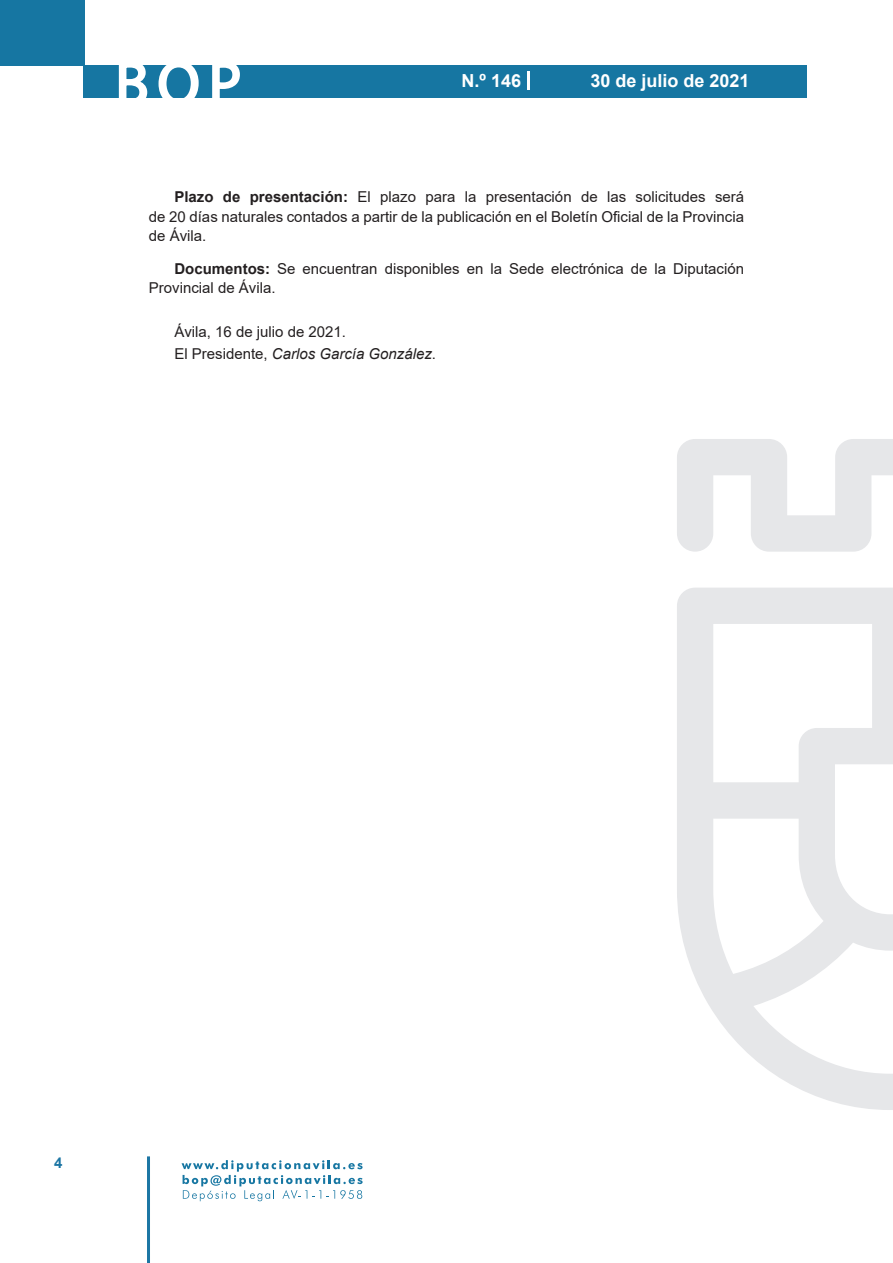
<style>
.page{position:relative;width:893px;height:1263px;background:#fff}
.page>*{position:absolute;margin:0;border:0;box-sizing:border-box;transform-origin:0 0}
.t1{font:500 61.5px "Avant Garde";color:#fff}
.t2{font:700 18px "Arial";color:#fff}
.t3{font:15px/19.5px "Arial";color:#231f20}
.t4{font:700 15px "Arial";color:#1d76a4}
.s1{font-weight:700}
.s2{font-style:italic}
</style>
<div class="page">
<div style="left:0;top:0;width:85px;height:65px;background:#1676a2"></div>
<div style="left:84px;top:65px;width:723px;height:33px;background:#1676a2"></div>
<svg style="left:118px;top:65px;width:30px;height:33px"></svg>
<svg style="left:158px;top:65px;width:41px;height:33px"></svg>
<svg style="left:212px;top:65px;width:28px;height:33px"></svg>
<svg style="left:182px;top:1160px;width:181px;height:41px"></svg>
<hr style="left:147px;top:1156px;width:3px;height:107px;background:#1d76a4">
<svg style="left:528px;top:71px;width:2px;height:19px"></svg>
<svg style="left:677px;top:439px;width:216px;height:671px"></svg>
<h1 class="t1" style="left:115px;top:46px;width:128px">BOP</h1>
<p class="t2" style="left:462px;top:68px;width:61px">N.º 146</p>
<p class="t2" style="left:590px;top:68px;width:161px">30 de julio de 2021</p>
<p class="t3" style="left:149px;top:187px;width:597px;text-align:justify;text-indent:26px"><span class="s1">Plazo de presentación:</span> El plazo para la presentación de las solicitudes será de 20 días naturales contados a partir de la publicación en el Boletín Oficial de la Provincia de Ávila.</p>
<p class="t3" style="left:149px;top:258px;width:597px;text-indent:26px"><span class="s1">Documentos:</span> Se encuentran disponibles en la Sede electrónica de la Diputación<br>Provincial de Ávila.</p>
<p class="t3" style="left:174px;top:320px;width:263px;line-height:22.2px">Ávila, 16 de julio de 2021.<br>El Presidente, <span class="s2">Carlos García González</span>.</p>
<p class="t4" style="left:54px;top:1152px;width:10px">4</p>
</div>
